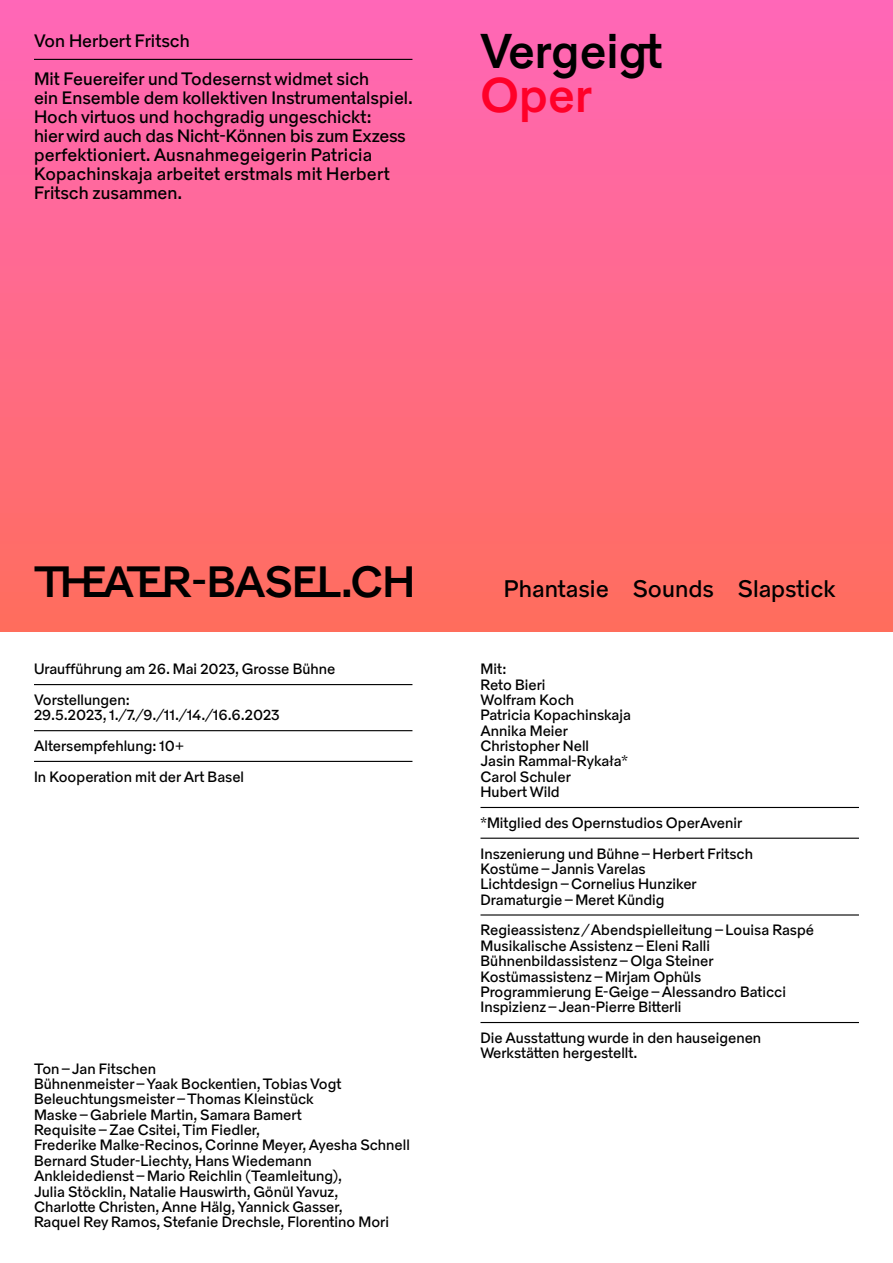
<style>
.page{position:relative;width:893px;height:1263px;background:#fff}
.page>*{position:absolute;margin:0;border:0;box-sizing:border-box;transform-origin:0 0}
.t1{font:48.75px "Theater Basel Grotesk 120 Ligaturen";color:#000}
.t2{font:48.75px "Theater Basel Grotesk 120 Ligaturen";color:#ff0029}
.t3{font:43.8px "Theater Basel Grotesk 120 Ligaturen";color:#000}
.t4{font:24px "Theater Basel Grotesk 105";color:#000}
.t5{font:18px/19px "Theater Basel Grotesk 105";color:#000}
.t6{font:15px/15.3px "Theater Basel Grotesk 105";color:#000}
</style>
<div class="page">
<div style="left:0;top:0;width:893px;height:631px;background:linear-gradient(to bottom,#ff67b8,#ff6d5d)"></div>
<hr style="left:34px;top:684px;width:378px;height:1px;background:#000">
<hr style="left:34px;top:730px;width:378px;height:1px;background:#000">
<hr style="left:34px;top:761px;width:378px;height:1px;background:#000">
<hr style="left:480px;top:807px;width:379px;height:1px;background:#000">
<hr style="left:480px;top:838px;width:379px;height:1px;background:#000">
<hr style="left:480px;top:914px;width:379px;height:1px;background:#000">
<hr style="left:480px;top:1022px;width:379px;height:1px;background:#000">
<hr style="left:34px;top:59px;width:378px;height:1px;background:#000">
<p class="t5" style="left:34px;top:22px;width:337px;line-height:38.1px">Von Herbert Fritsch<br>Mit Feuereifer und Todesernst widmet sich</p>
<p class="t5" style="left:34px;top:89px;width:380px">ein Ensemble dem kollektiven Instrumentalspiel.<br>Hoch virtuos und hochgradig ungeschickt:<br>hier wird auch das Nicht-Können bis zum Exzess perfektioniert. Ausnahmegeigerin Patricia Kopachinskaja arbeitet erstmals mit Herbert Fritsch zusammen.</p>
<h1 class="t1" style="left:480px;top:23px;width:183px">Vergeigt</h1>
<h1 class="t2" style="left:480px;top:67px;width:113px">Oper</h1>
<h2 class="t3" style="left:34px;top:556px;width:382px">THEATER-BASEL.CH</h2>
<p class="t6" style="left:34px;top:654px;width:303px;line-height:30.8px">Uraufführung am 26. Mai 2023, Grosse Bühne<br>Vorstellungen:</p>
<p class="t6" style="left:34px;top:700px;width:247px;line-height:30.8px">29.5.2023, 1./7./9./11./14./16.6.2023<br>Altersempfehlung: 10+<br>In Kooperation mit der Art Basel</p>
<p class="t6" style="left:34px;top:1061px;width:377px">Ton – Jan Fitschen<br>Bühnenmeister – Yaak Bockentien, Tobias Vogt Beleuchtungsmeister – Thomas Kleinstück<br>Maske – Gabriele Martin, Samara Bamert<br>Requisite – Zae Csitei, Tim Fiedler,<br>Frederike Malke-Recinos, Corinne Meyer, Ayesha Schnell Bernard Studer-Liechty, Hans Wiedemann Ankleidedienst – Mario Reichlin (Teamleitung),<br>Julia Stöcklin, Natalie Hauswirth, Gönül Yavuz,<br>Charlotte Christen, Anne Hälg, Yannick Gasser,<br>Raquel Rey Ramos, Stefanie Drechsle, Florentino Mori</p>
<h3 class="t4" style="left:504px;top:575px;width:333px">Phantasie Sounds Slapstick</h3>
<p class="t6" style="left:480px;top:662px;width:152px">Mit:<br>Reto Bieri<br>Wolfram Koch<br>Patricia Kopachinskaja<br>Annika Meier<br>Christopher Nell<br>Jasin Rammal-Rykała*<br>Carol Schuler<br>Hubert Wild</p>
<p class="t6" style="left:480px;top:808px;width:274px;line-height:30.8px">*Mitglied des Opernstudios OperAvenir<br>Inszenierung und Bühne – Herbert Fritsch</p>
<p class="t6" style="left:480px;top:861px;width:218px">Kostüme – Jannis Varelas<br>Lichtdesign – Cornelius Hunziker<br>Dramaturgie – Meret Kündig</p>
<p class="t6" style="left:480px;top:923px;width:335px">Regieassistenz /Abendspielleitung – Louisa Raspé Musikalische Assistenz – Eleni Ralli Bühnenbildassistenz – Olga Steiner Kostümassistenz – Mirjam Ophüls Programmierung E-Geige – Alessandro Baticci Inspizienz – Jean-Pierre Bitterli</p>
<p class="t6" style="left:480px;top:1030px;width:282px">Die Ausstattung wurde in den hauseigenen<br>Werkstätten hergestellt.</p>
</div>
